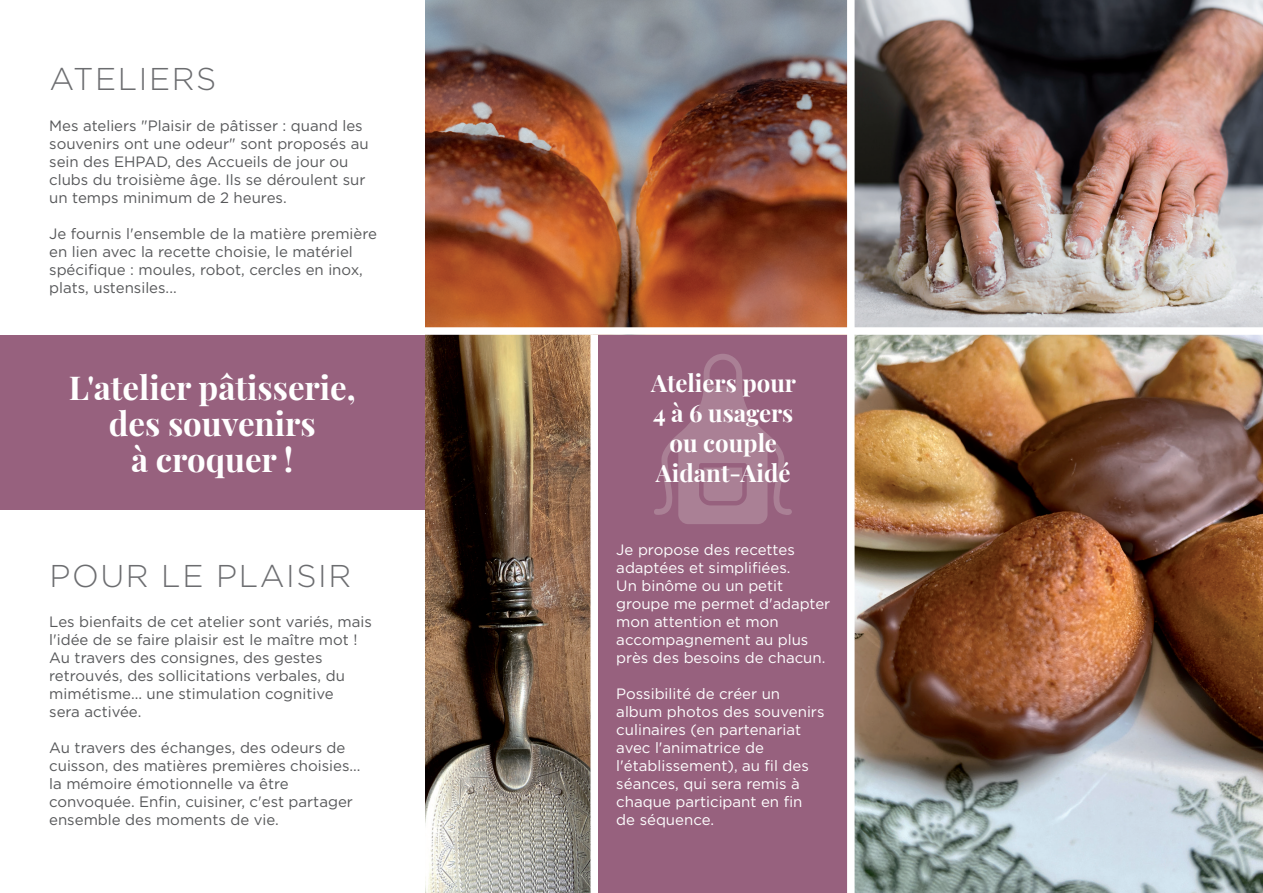
<style>
.page{position:relative;width:1263px;height:893px;background:#fff}
.page>*{position:absolute;margin:0;border:0;box-sizing:border-box;transform-origin:0 0}
.t1{font:700 33px/36px "Playfair Display";color:#fff;text-align:center}
.t2{font:300 31.5px "Gotham";letter-spacing:.05em;color:#6c6d70}
.t3{font:700 24px/29.8px "Playfair Display";color:#fff;text-align:center}
.t4{font:15px/18px "Gotham";color:#57585a}
.t5{font:15px/18px "Gotham";color:#fff}
</style>
<div class="page">
<div style="left:580px;top:335px;width:287px;height:558px;background:#97617e"></div>
<div style="left:0;top:335px;width:439px;height:175px;background:#97617e"></div>
<img style="left:425px;top:0;width:422px;height:327px">
<img style="left:426px;top:335px;width:164px;height:558px">
<img style="left:854px;top:0;width:409px;height:893px">
<div style="left:847px;top:0;width:7px;height:893px;background:#fff"></div>
<div style="left:590px;top:335px;width:8px;height:558px;background:#fff"></div>
<div style="left:0;top:327px;width:1263px;height:8px;background:#fff"></div>
<svg style="left:654px;top:354px;width:138px;height:170px"></svg>
<h2 class="t2" style="left:49px;top:59px;width:168px">ATELIERS</h2>
<p class="t4" style="left:49px;top:116px;width:321px">Mes ateliers "Plaisir de pâtisser : quand les souvenirs ont une odeur" sont proposés au sein des EHPAD, des Accueils de jour ou clubs du troisième âge. Ils se déroulent sur un temps minimum de 2 heures.</p>
<p class="t4" style="left:49px;top:224px;width:329px">Je fournis l'ensemble de la matière première en lien avec la recette choisie, le matériel spécifique : moules, robot, cercles en inox, plats, ustensiles...</p>
<h1 class="t1" style="left:69px;top:366px;width:288px">L'atelier pâtisserie, des souvenirs<br>à croquer !</h1>
<h2 class="t2" style="left:49px;top:555px;width:303px">POUR LE PLAISIR</h2>
<p class="t4" style="left:49px;top:612px;width:324px">Les bienfaits de cet atelier sont variés, mais l'idée de se faire plaisir est le maître mot !<br>Au travers des consignes, des gestes retrouvés, des sollicitations verbales, du mimétisme... une stimulation cognitive<br>sera activée.</p>
<p class="t4" style="left:49px;top:738px;width:313px">Au travers des échanges, des odeurs de cuisson, des matières premières choisies... la mémoire émotionnelle va être convoquée. Enfin, cuisiner, c'est partager ensemble des moments de vie.</p>
<h3 class="t3" style="left:651px;top:366px;width:147px">Ateliers pour<br>4 à 6 usagers ou couple<br>Aidant-Aidé</h3>
<p class="t5" style="left:616px;top:540px;width:215px">Je propose des recettes adaptées et simplifiées.<br>Un binôme ou un petit groupe me permet d'adapter mon attention et mon accompagnement au plus près des besoins de chacun.</p>
<p class="t5" style="left:616px;top:684px;width:210px">Possibilité de créer un album photos des souvenirs culinaires (en partenariat avec l'animatrice de l'établissement), au fil des séances, qui sera remis à chaque participant en fin de séquence.</p>
</div>
